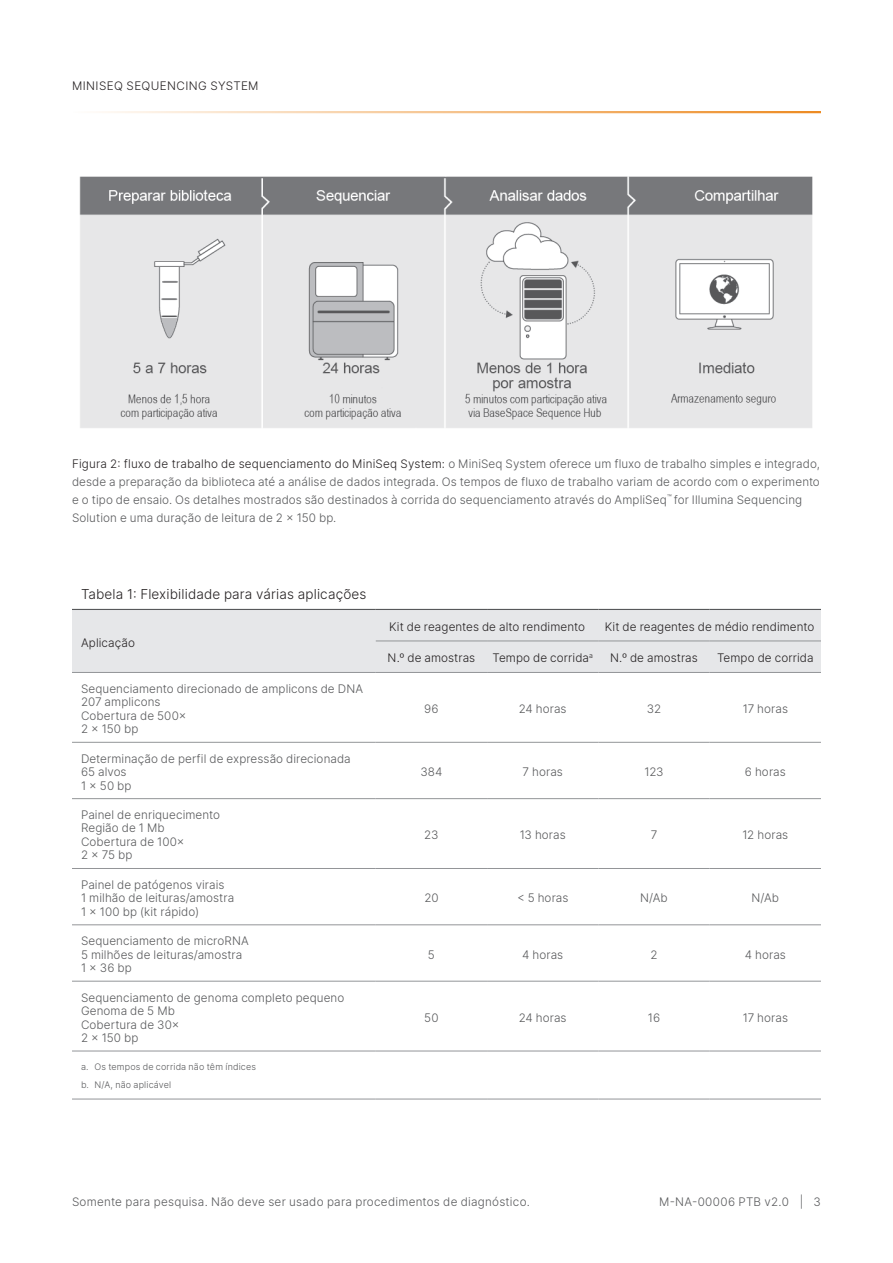
<style>
.page{position:relative;width:893px;height:1263px;background:#fff}
.page>*{position:absolute;margin:0;border:0;box-sizing:border-box;transform-origin:0 0}
.Table_Title{font:300 13.5px "Inter";letter-spacing:.01em;color:#231f20}
.Body_Row_Left_Align{font:300 11.7px "Inter";letter-spacing:.005em;color:#57585a}
.Figure_Caption{font:300 11.7px/18px "Inter";letter-spacing:.01em;color:#57585a}
.Header_Row_B_Center_Align{font:300 11.7px "Inter";letter-spacing:.01em;color:#231f20}
.Body_Row_Center_Align{font:300 11.7px "Inter";letter-spacing:.005em;color:#57585a}
.zz_For_Research_Only{font:300 11.7px "Inter";letter-spacing:.02em;color:#57585a}
.Header_Row_B_Center_Align-2{font:300 11.7px "Inter";letter-spacing:.035em;color:#231f20}
.Figure_Caption-2{font:300 11.7px "Inter";letter-spacing:.03em;color:#57585a}
.Header_Row_B_Left_Align{font:300 11.7px "Inter";letter-spacing:.01em;color:#231f20}
.t1{font:300 9px "Inter";letter-spacing:.015em;color:#57585a}
.s1{color:#231f20}
</style>
<div class="page">
<hr style="left:72px;top:111px;width:749px;height:2px;background:#ed8b22">
<img style="left:79px;top:176px;width:734px;height:252px">
<div style="left:72px;top:610px;width:749px;height:62px;background:#e6e7e9"></div>
<hr style="left:72px;top:672px;width:304px;height:1px;background:#939598">
<hr style="left:376px;top:672px;width:111px;height:1px;background:#939598">
<hr style="left:487px;top:672px;width:111px;height:1px;background:#939598">
<hr style="left:598px;top:672px;width:112px;height:1px;background:#939598">
<hr style="left:710px;top:672px;width:111px;height:1px;background:#939598">
<hr style="left:72px;top:742px;width:304px;height:1px;background:#939598">
<hr style="left:376px;top:742px;width:111px;height:1px;background:#939598">
<hr style="left:487px;top:742px;width:111px;height:1px;background:#939598">
<hr style="left:598px;top:742px;width:112px;height:1px;background:#939598">
<hr style="left:710px;top:742px;width:111px;height:1px;background:#939598">
<hr style="left:72px;top:798px;width:304px;height:1px;background:#939598">
<hr style="left:376px;top:798px;width:111px;height:1px;background:#939598">
<hr style="left:487px;top:798px;width:111px;height:1px;background:#939598">
<hr style="left:598px;top:798px;width:112px;height:1px;background:#939598">
<hr style="left:710px;top:798px;width:111px;height:1px;background:#939598">
<hr style="left:72px;top:868px;width:304px;height:1px;background:#939598">
<hr style="left:376px;top:868px;width:111px;height:1px;background:#939598">
<hr style="left:487px;top:868px;width:111px;height:1px;background:#939598">
<hr style="left:598px;top:868px;width:112px;height:1px;background:#939598">
<hr style="left:710px;top:868px;width:111px;height:1px;background:#939598">
<hr style="left:72px;top:924px;width:304px;height:1px;background:#939598">
<hr style="left:376px;top:924px;width:111px;height:1px;background:#939598">
<hr style="left:487px;top:924px;width:111px;height:1px;background:#939598">
<hr style="left:598px;top:924px;width:112px;height:1px;background:#939598">
<hr style="left:710px;top:924px;width:111px;height:1px;background:#939598">
<hr style="left:72px;top:981px;width:304px;height:1px;background:#939598">
<hr style="left:376px;top:981px;width:111px;height:1px;background:#939598">
<hr style="left:487px;top:981px;width:111px;height:1px;background:#939598">
<hr style="left:598px;top:981px;width:112px;height:1px;background:#939598">
<hr style="left:710px;top:981px;width:111px;height:1px;background:#939598">
<hr style="left:72px;top:609px;width:304px;height:1px;background:#57585a">
<hr style="left:376px;top:609px;width:111px;height:1px;background:#57585a">
<hr style="left:487px;top:609px;width:111px;height:1px;background:#57585a">
<hr style="left:598px;top:609px;width:112px;height:1px;background:#57585a">
<hr style="left:710px;top:609px;width:111px;height:1px;background:#57585a">
<hr style="left:72px;top:1051px;width:304px;height:1px;background:#939598">
<hr style="left:376px;top:1051px;width:111px;height:1px;background:#939598">
<hr style="left:487px;top:1051px;width:111px;height:1px;background:#939598">
<hr style="left:598px;top:1051px;width:112px;height:1px;background:#939598">
<hr style="left:710px;top:1051px;width:111px;height:1px;background:#939598">
<hr style="left:72px;top:1099px;width:304px;height:1px;background:#939598">
<hr style="left:376px;top:1099px;width:111px;height:1px;background:#939598">
<hr style="left:487px;top:1099px;width:111px;height:1px;background:#939598">
<hr style="left:598px;top:1099px;width:112px;height:1px;background:#939598">
<hr style="left:710px;top:1099px;width:111px;height:1px;background:#939598">
<hr style="left:376px;top:640px;width:111px;height:1px;background:#939598">
<hr style="left:487px;top:640px;width:111px;height:1px;background:#939598">
<hr style="left:598px;top:640px;width:112px;height:1px;background:#939598">
<hr style="left:710px;top:640px;width:111px;height:1px;background:#939598">
<p class="Header_Row_B_Center_Align-2" style="left:72px;top:77px;width:186px">Min iSeq Sequencing System</p>
<p class="Figure_Caption" style="left:72px;top:455px;width:749px"><span class="s1">Figura 2: fluxo de trabalho de sequenciamento do MiniSeq System:</span> o MiniSeq System oferece um fluxo de trabalho simples e integrado, desde a preparação da biblioteca até a análise de dados integrada. Os tempos de fluxo de trabalho variam de acordo com o experimento e o tipo de ensaio. Os detalhes mostrados são destinados à corrida do sequenciamento através do AmpliSeq<sup>™</sup> for Illumina Sequencing Solution e uma duração de leitura de 2 × 150 bp.</p>
<p class="Table_Title" style="left:81px;top:585px;width:287px">Tabela 1: Flexibilidade para várias aplicações</p>
<p class="Header_Row_B_Left_Align" style="left:81px;top:634px;width:55px">Aplicação</p>
<p class="Body_Row_Left_Align" style="left:81px;top:680px;width:284px">Sequenciamento direcionado de amplicons de DNA</p>
<p class="Body_Row_Left_Align" style="left:81px;top:694px;width:81px">207 amplicons</p>
<p class="Body_Row_Left_Align" style="left:81px;top:707px;width:107px">Cobertura de 500×</p>
<p class="Body_Row_Left_Align" style="left:81px;top:721px;width:59px">2 × 150 bp</p>
<p class="Body_Row_Left_Align" style="left:81px;top:750px;width:271px">Determinação de perfil de expressão direcionada</p>
<p class="Body_Row_Left_Align" style="left:81px;top:764px;width:47px">65 alvos</p>
<p class="Body_Row_Left_Align" style="left:81px;top:777px;width:52px">1 × 50 bp</p>
<p class="Body_Row_Left_Align" style="left:81px;top:806px;width:141px">Painel de enriquecimento</p>
<p class="Body_Row_Left_Align" style="left:81px;top:820px;width:85px">Região de 1 Mb</p>
<p class="Body_Row_Left_Align" style="left:81px;top:833px;width:105px">Cobertura de 100×</p>
<p class="Body_Row_Left_Align" style="left:81px;top:847px;width:53px">2 × 75 bp</p>
<p class="Body_Row_Left_Align" style="left:81px;top:876px;width:145px">Painel de patógenos virais</p>
<p class="Body_Row_Left_Align" style="left:81px;top:890px;width:155px">1 milhão de leituras/amostra</p>
<p class="Body_Row_Left_Align" style="left:81px;top:903px;width:120px">1 × 100 bp (kit rápido)</p>
<p class="Body_Row_Left_Align" style="left:81px;top:933px;width:169px">Sequenciamento de microRNA</p>
<p class="Body_Row_Left_Align" style="left:81px;top:946px;width:163px">5 milhões de leituras/amostra</p>
<p class="Body_Row_Left_Align" style="left:81px;top:960px;width:52px">1 × 36 bp</p>
<p class="Body_Row_Left_Align" style="left:81px;top:989px;width:265px">Sequenciamento de genoma completo pequeno</p>
<p class="Body_Row_Left_Align" style="left:81px;top:1002px;width:95px">Genoma de 5 Mb</p>
<p class="Body_Row_Left_Align" style="left:81px;top:1016px;width:100px">Cobertura de 30×</p>
<p class="Body_Row_Left_Align" style="left:81px;top:1029px;width:59px">2 × 150 bp</p>
<p class="t1" style="left:81px;top:1061px;width:176px">a. Os tempos de corrida não têm índices</p>
<p class="t1" style="left:81px;top:1079px;width:92px">b. N/A, não aplicável</p>
<p class="Header_Row_B_Center_Align" style="left:389px;top:618px;width:197px">Kit de reagentes de alto rendimento</p>
<p class="Header_Row_B_Center_Align" style="left:605px;top:618px;width:211px">Kit de reagentes de médio rendimento</p>
<p class="Header_Row_B_Center_Align" style="left:388px;top:650px;width:89px">N.º de amostras</p>
<p class="Header_Row_B_Center_Align" style="left:493px;top:650px;width:102px">Tempo de corrida<sup>a</sup></p>
<p class="Header_Row_B_Center_Align" style="left:610px;top:650px;width:89px">N.º de amostras</p>
<p class="Header_Row_B_Center_Align" style="left:717px;top:650px;width:98px">Tempo de corrida</p>
<p class="Body_Row_Center_Align" style="left:424px;top:700px;width:16px">96</p>
<p class="Body_Row_Center_Align" style="left:519px;top:700px;width:49px">24 horas</p>
<p class="Body_Row_Center_Align" style="left:647px;top:700px;width:16px">32</p>
<p class="Body_Row_Center_Align" style="left:743px;top:700px;width:47px">17 horas</p>
<p class="Body_Row_Center_Align" style="left:420px;top:764px;width:24px">384</p>
<p class="Body_Row_Center_Align" style="left:523px;top:764px;width:42px">7 horas</p>
<p class="Body_Row_Center_Align" style="left:644px;top:764px;width:21px">123</p>
<p class="Body_Row_Center_Align" style="left:745px;top:764px;width:42px">6 horas</p>
<p class="Body_Row_Center_Align" style="left:424px;top:827px;width:16px">23</p>
<p class="Body_Row_Center_Align" style="left:520px;top:827px;width:48px">13 horas</p>
<p class="Body_Row_Center_Align" style="left:651px;top:827px;width:8px">7</p>
<p class="Body_Row_Center_Align" style="left:742px;top:827px;width:47px">12 horas</p>
<p class="Body_Row_Center_Align" style="left:424px;top:890px;width:16px">20</p>
<p class="Body_Row_Center_Align" style="left:517px;top:890px;width:53px">&lt; 5 horas</p>
<p class="Body_Row_Center_Align" style="left:640px;top:890px;width:29px">N/Ab</p>
<p class="Body_Row_Center_Align" style="left:751px;top:890px;width:29px">N/Ab</p>
<p class="Body_Row_Center_Align" style="left:428px;top:946px;width:8px">5</p>
<p class="Body_Row_Center_Align" style="left:522px;top:946px;width:43px">4 horas</p>
<p class="Body_Row_Center_Align" style="left:650px;top:946px;width:9px">2</p>
<p class="Body_Row_Center_Align" style="left:745px;top:946px;width:43px">4 horas</p>
<p class="Body_Row_Center_Align" style="left:424px;top:1009px;width:16px">50</p>
<p class="Body_Row_Center_Align" style="left:519px;top:1009px;width:49px">24 horas</p>
<p class="Body_Row_Center_Align" style="left:648px;top:1009px;width:14px">16</p>
<p class="Body_Row_Center_Align" style="left:743px;top:1009px;width:47px">17 horas</p>
<p class="zz_For_Research_Only" style="left:72px;top:1193px;width:459px">Somente para pesquisa. Não deve ser usado para procedimentos de diagnóstico.</p>
<p class="Figure_Caption-2" style="left:659px;top:1193px;width:163px">M-NA-00006 PTB v2.0 | 3</p>
</div>
